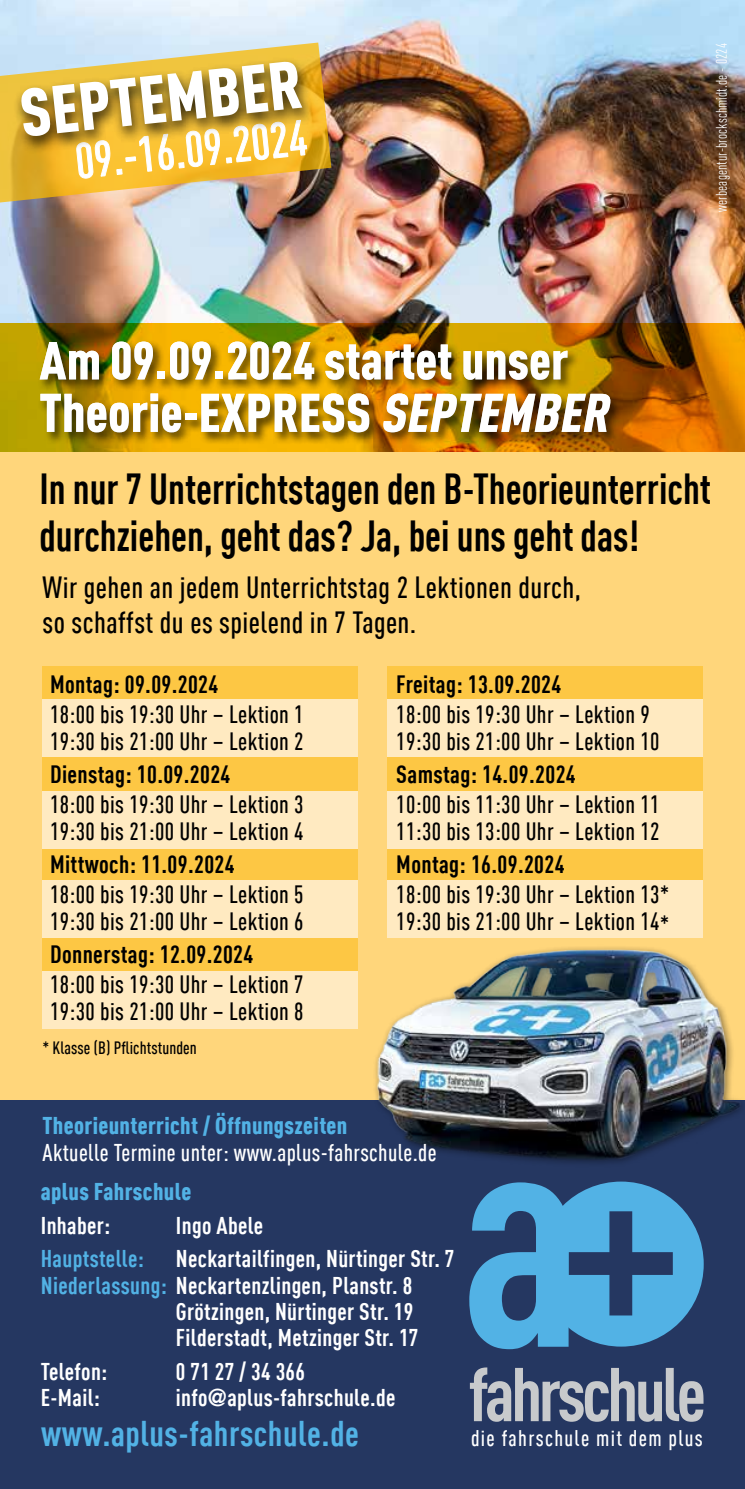
<style>
.page{position:relative;width:745px;height:1489px;background:#fff}
.page>*{position:absolute;margin:0;border:0;box-sizing:border-box;transform-origin:0 0}
.t1{font:700 74.75px "MPDIN Pro Cond";letter-spacing:-.05em;color:#c8cacc}
.t2{font:900 66.5px "MPDIN Pro Cond";color:#fff}
.t3{font:900 53.5px "MPDIN Pro Cond";color:#fff}
.t4{font:900 52.5px "MPDIN Pro Cond";color:#fff}
.t5{font:500 48.75px "MPDIN Pro Cond";color:#fff}
.t6{font:700 42.5px/46.2px "MPDIN Pro Cond";color:#000;scale:.95 1}
.t7{font:700 35px "MPDIN Pro Cond";letter-spacing:.015em;color:#52b2e5}
.t8{font:500 30px/35px "MPDIN Pro Cond";letter-spacing:.015em;color:#000}
.t9{font:500 24.5px/27.5px "MPDIN Pro Cond";letter-spacing:.015em;color:#000}
.t10{font:700 24.5px "MPDIN Pro Cond";letter-spacing:.015em;color:#000}
.t11{font:700 23.75px "MPDIN Pro Cond";letter-spacing:.015em;color:#fff}
.t12{font:900 23.75px "MPDIN Pro Cond";letter-spacing:.015em;color:#52b2e5}
.t13{font:500 23.75px "MPDIN Pro Cond";letter-spacing:.015em;color:#fff}
.t14{font:700 23.75px "MPDIN Pro Cond";letter-spacing:.015em;color:#52b2e5}
.t15{font:500 22.25px "MPDIN Pro Cond";letter-spacing:.06em;color:#fff}
.t16{font:500 17.5px "MPDIN Pro Cond";letter-spacing:.005em;color:#000}
.t17{font:15px "MPDIN Pro Cond";letter-spacing:.01em;color:#fff;scale:.95 1}
.s1{font-style:italic}
.s2{color:#52b2e5}
.s3{font-family:"Helvetica Neue"}
</style>
<div class="page">
<img style="left:0;top:0;width:744px;height:323px">
<div style="left:0;top:721px;width:744px;height:767px;background:#253761"></div>
<div style="left:0;top:452px;width:744px;height:647px;background:#ffd67b"></div>
<div style="left:43px;top:666px;width:315px;height:360px;background:#fdc744"></div>
<div style="left:43px;top:699px;width:315px;height:58px;background:#ffeac1"></div>
<div style="left:43px;top:791px;width:315px;height:57px;background:#ffeac1"></div>
<div style="left:43px;top:879px;width:315px;height:58px;background:#ffeac1"></div>
<div style="left:43px;top:971px;width:315px;height:58px;background:#ffeac1"></div>
<div style="left:386px;top:666px;width:316px;height:271px;background:#fdc744"></div>
<div style="left:386px;top:699px;width:315px;height:58px;background:#ffeac1"></div>
<div style="left:386px;top:791px;width:315px;height:57px;background:#ffeac1"></div>
<svg style="left:0;top:323px;width:744px;height:129px;background:#b17600"></svg>
<div style="left:38px;top:339px;width:584px;height:105px;background:#000;opacity:.65"></div>
<img style="left:0;top:43px;width:331px;height:164px">
<svg style="left:76px;top:154px;width:34px;height:27px"></svg>
<svg style="left:116px;top:154px;width:36px;height:21px"></svg>
<svg style="left:158px;top:154px;width:62px;height:16px"></svg>
<svg style="left:226px;top:154px;width:81px;height:9px"></svg>
<div style="left:13px;top:57px;width:303px;height:97px;background:#000;opacity:.8"></div>
<svg style="left:469px;top:1206px;width:234px;height:142px"></svg>
<img style="left:297px;top:872px;width:447px;height:334px">
<h2 class="t2" style="left:15px;top:66px;width:284px;rotate:-6deg">SEPTEMBER</h2>
<h3 class="t5" style="left:72px;top:128px;width:234px;rotate:-6deg">09.-16.09.2024</h3>
<h3 class="t4" style="left:39px;top:323px;width:530px">Am 09.09.2024 startet unser</h3>
<h3 class="t3" style="left:39px;top:374px;width:582px">Theorie-EXPRESS <span class="s1">SEPTEMBER</span></h3>
<p class="t17" style="left:711px;top:212px;width:179px;rotate:-90deg">werbeagentur-brockschmidt.de - 0224</p>
<h3 class="t6" style="left:39px;top:463px;width:708px">In nur 7 Unterrichtstagen den B-Theorieunterricht durchziehen, geht das? Ja, bei uns geht das!</h3>
<p class="t8" style="left:43px;top:568px;width:539px">Wir gehen an jedem Unterrichtstag 2 Lektionen durch, so schaffst du es spielend in 7 Tagen.</p>
<p class="t10" style="left:50px;top:667px;width:170px">Montag: 09.09.2024</p>
<p class="t9" style="left:50px;top:699px;width:255px">18:00 bis 19:30 Uhr – Lektion 1<br>19:30 bis 21:00 Uhr – Lektion 2</p>
<p class="t10" style="left:50px;top:757px;width:182px">Dienstag: 10.09.2024</p>
<p class="t9" style="left:50px;top:789px;width:255px">18:00 bis 19:30 Uhr – Lektion 3<br>19:30 bis 21:00 Uhr – Lektion 4</p>
<p class="t10" style="left:50px;top:847px;width:186px">Mittwoch: 11.09.2024</p>
<p class="t9" style="left:50px;top:879px;width:255px">18:00 bis 19:30 Uhr – Lektion 5<br>19:30 bis 21:00 Uhr – Lektion 6</p>
<p class="t10" style="left:50px;top:937px;width:204px">Donnerstag: 12.09.2024</p>
<p class="t9" style="left:50px;top:969px;width:255px">18:00 bis 19:30 Uhr – Lektion 7<br>19:30 bis 21:00 Uhr – Lektion 8</p>
<p class="t16" style="left:43px;top:1036px;width:156px">* Klasse (B) Pflichtstunden</p>
<p class="t10" style="left:396px;top:667px;width:166px">Freitag: 13.09.2024</p>
<p class="t9" style="left:396px;top:699px;width:264px">18:00 bis 19:30 Uhr – Lektion 9<br>19:30 bis 21:00 Uhr – Lektion 10</p>
<p class="t10" style="left:396px;top:757px;width:181px">Samstag: 14.09.2024</p>
<p class="t9" style="left:396px;top:789px;width:264px">10:00 bis 11:30 Uhr – Lektion 11<br>11:30 bis 13:00 Uhr – Lektion 12</p>
<p class="t10" style="left:396px;top:847px;width:170px">Montag: 16.09.2024</p>
<p class="t9" style="left:396px;top:879px;width:274px">18:00 bis 19:30 Uhr – Lektion 13*<br>19:30 bis 21:00 Uhr – Lektion 14*</p>
<p class="t12" style="left:43px;top:1108px;width:306px">Theorieunterricht / Öffnungszeiten</p>
<p class="t13" style="left:43px;top:1136px;width:395px">Aktuelle Termine unter: www.aplus-fahrschule.de</p>
<p class="t12" style="left:41px;top:1174px;width:152px">aplus Fahrschule</p>
<p class="t11" style="left:41px;top:1208px;width:71px">Inhaber:</p>
<p class="t11" style="left:176px;top:1208px;width:89px">Ingo Abele</p>
<p class="t14" style="left:41px;top:1242px;width:104px">Hauptstelle:</p>
<p class="t11" style="left:176px;top:1242px;width:280px">Neckartailfingen, Nürtinger Str. 7</p>
<p class="t11" style="left:41px;top:1268px;width:373px"><span class="s2">Niederlassung:</span> Neckartenzlingen, Planstr. 8</p>
<p class="t11" style="left:176px;top:1294px;width:239px">Grötzingen, Nürtinger Str. 19</p>
<p class="t11" style="left:176px;top:1320px;width:244px">Filderstadt, Metzinger Str. 17</p>
<p class="t11" style="left:41px;top:1354px;width:68px">Telefon:</p>
<p class="t11" style="left:176px;top:1354px;width:130px">0 71 27 / 34 366</p>
<p class="t11" style="left:41px;top:1380px;width:61px">E-Mail:</p>
<p class="t11" style="left:176px;top:1380px;width:221px">info<span class="s3">@</span>aplus-fahrschule.de</p>
<h3 class="t7" style="left:41px;top:1408px;width:319px">www.aplus-fahrschule.de</h3>
<h1 class="t1" style="left:468px;top:1342px;width:239px">fahrschule</h1>
<p class="t15" style="left:470px;top:1422px;width:233px">die fahrschule mit dem plus</p>
</div>
